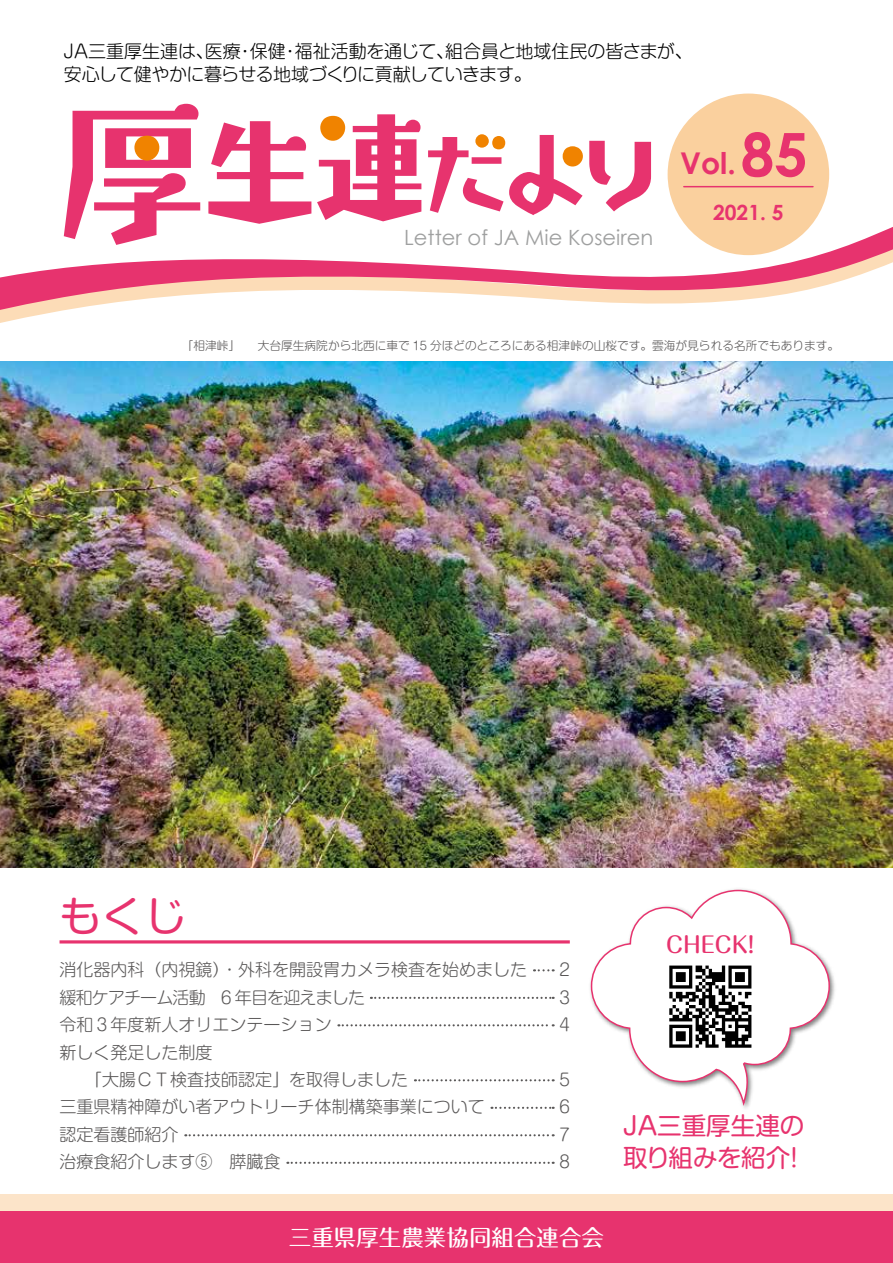
<style>
.page{position:relative;width:893px;height:1263px;background:#fff}
.page>*{position:absolute;margin:0;border:0;box-sizing:border-box;transform-origin:0 0}
.t1{font:700 60px "Century Gothic";color:#e7336e}
.t2{font:41.4px "Shin M Go Pr 6 N";color:#e7336e}
.t3{font:700 30px "Century Gothic";color:#e7336e}
.t4{font:24.6px/31.2px "Shin M Go Pro";color:#e7336e;text-align:right}
.t5{font:24.6px "Shin M Go Pro";letter-spacing:-.02em;color:#e7336e}
.t6{font:500 22.5px "Maru Fo Pro";color:#fff}
.t7{font:500 22.35px "Maru Fo Pro";color:#e7336e}
.t8{font:21px "Century Gothic";color:#9fa0a0}
.t9{font:700 21px "Century Gothic";color:#e7336e}
.t10{font:300 18px/22.5px "Shin M Go Pro";letter-spacing:-.02em;color:#000}
.t11{font:300 18px "Shin M Go Pro";color:#000}
.t12{font:300 16.95px/27.5px "Shin M Go Pr 6 N";color:#595757}
.t13{font:300 16.95px "Shin M Go Pr 6 N";letter-spacing:-.05em;color:#595757}
.t14{font:300 11.7px "Shin M Go Pro";color:#595757}
.s1{font-size:30px}
</style>
<div class="page">
<svg style="left:0;top:210px;width:893px;height:108px"></svg>
<div style="left:0;top:1195px;width:893px;height:17px;background:#fce4c9"></div>
<svg style="left:590px;top:889px;width:241px;height:191px"></svg>
<svg style="left:669px;top:965px;width:82px;height:83px"></svg>
<svg style="left:657px;top:1080px;width:96px;height:29px"></svg>
<div style="left:0;top:1212px;width:893px;height:51px;background:#e7336e"></div>
<div style="left:668px;top:94px;width:161px;height:161px;background:#fad09e;border-radius:50%"></div>
<hr style="left:684px;top:186px;width:129px;height:1px;background:#e7336e">
<svg style="left:208px;top:121px;width:103px;height:103px"></svg>
<svg style="left:589px;top:141px;width:62px;height:70px"></svg>
<svg style="left:64px;top:104px;width:136px;height:141px"></svg>
<svg style="left:317px;top:114px;width:104px;height:107px"></svg>
<svg style="left:428px;top:134px;width:155px;height:81px"></svg>
<svg style="left:534px;top:969px;width:20px;height:2px"></svg>
<svg style="left:371px;top:997px;width:183px;height:2px"></svg>
<svg style="left:338px;top:1024px;width:216px;height:2px"></svg>
<svg style="left:415px;top:1079px;width:139px;height:2px"></svg>
<svg style="left:491px;top:1107px;width:63px;height:2px"></svg>
<svg style="left:185px;top:1134px;width:369px;height:2px"></svg>
<svg style="left:287px;top:1162px;width:267px;height:2px"></svg>
<hr style="left:60px;top:940px;width:510px;height:3px;background:#e7336e">
<img style="left:0;top:361px;width:893px;height:506px">
<p class="t11" style="left:445px;top:37px;width:249px">組合員と地域住民の皆さまが、</p>
<p class="t10" style="left:60px;top:38px;width:473px">ＪＡ三重厚生連は、<br>安心して健やかに暮らせる地域づくりに貢献していきます。</p>
<p class="t10" style="left:205px;top:38px;width:37px">医療</p>
<p class="t10" style="left:250px;top:38px;width:37px">保健</p>
<p class="t10" style="left:295px;top:38px;width:161px">福祉活動を通じて、</p>
<p class="t10" style="left:236px;top:38px;width:19px">・</p>
<p class="t10" style="left:281px;top:38px;width:19px">・</p>
<p class="t8" style="left:404px;top:223px;width:250px">Letter of JA Mie Koseiren</p>
<h1 class="t1" style="left:727px;top:109px;width:82px"><span class="s1">.</span>85</h1>
<h3 class="t3" style="left:680px;top:141px;width:49px">Vol</h3>
<p class="t9" style="left:713px;top:196px;width:72px">2021. 5</p>
<p class="t14" style="left:182px;top:337px;width:659px">「相津峠」　　大台厚生病院から北西に車で 15 分ほどのところにある相津峠の山桜です。雲海が見られる名所でもあります。</p>
<h2 class="t2" style="left:60px;top:882px;width:128px">もくじ</h2>
<h3 class="t7" style="left:666px;top:926px;width:90px">CHECK!</h3>
<p class="t12" style="left:60px;top:955px;width:469px">消化器内科（内視鏡）・外科を開設胃カメラ検査を始めました</p>
<p class="t12" style="left:559px;top:955px;width:12px">2</p>
<p class="t13" style="left:60px;top:983px;width:307px">緩和ケアチーム活動　6 年目を迎えました</p>
<p class="t12" style="left:559px;top:982px;width:12px">3</p>
<p class="t12" style="left:60px;top:1010px;width:274px">令和３年度新人オリエンテーション新しく発足した制度</p>
<p class="t12" style="left:559px;top:1010px;width:12px">4</p>
<p class="t12" style="left:60px;top:1065px;width:350px">　　「大腸ＣＴ検査技師認定」を取得しました</p>
<p class="t12" style="left:559px;top:1065px;width:12px">5</p>
<p class="t12" style="left:60px;top:1092px;width:427px">三重県精神障がい者アウトリーチ体制構築事業について</p>
<p class="t12" style="left:60px;top:1120px;width:121px">認定看護師紹介</p>
<p class="t12" style="left:60px;top:1147px;width:223px">治療食紹介します⑤　膵臓食</p>
<p class="t12" style="left:559px;top:1092px;width:12px">6</p>
<p class="t12" style="left:559px;top:1120px;width:12px">7</p>
<p class="t12" style="left:559px;top:1147px;width:12px">8</p>
<h3 class="t4" style="left:623px;top:1107px;width:185px">JA三重厚生連の!</h3>
<h3 class="t5" style="left:623px;top:1137px;width:169px">取り組みを紹介</h3>
<h3 class="t6" style="left:289px;top:1220px;width:316px">三重県厚生農業協同組合連合会</h3>
</div>
